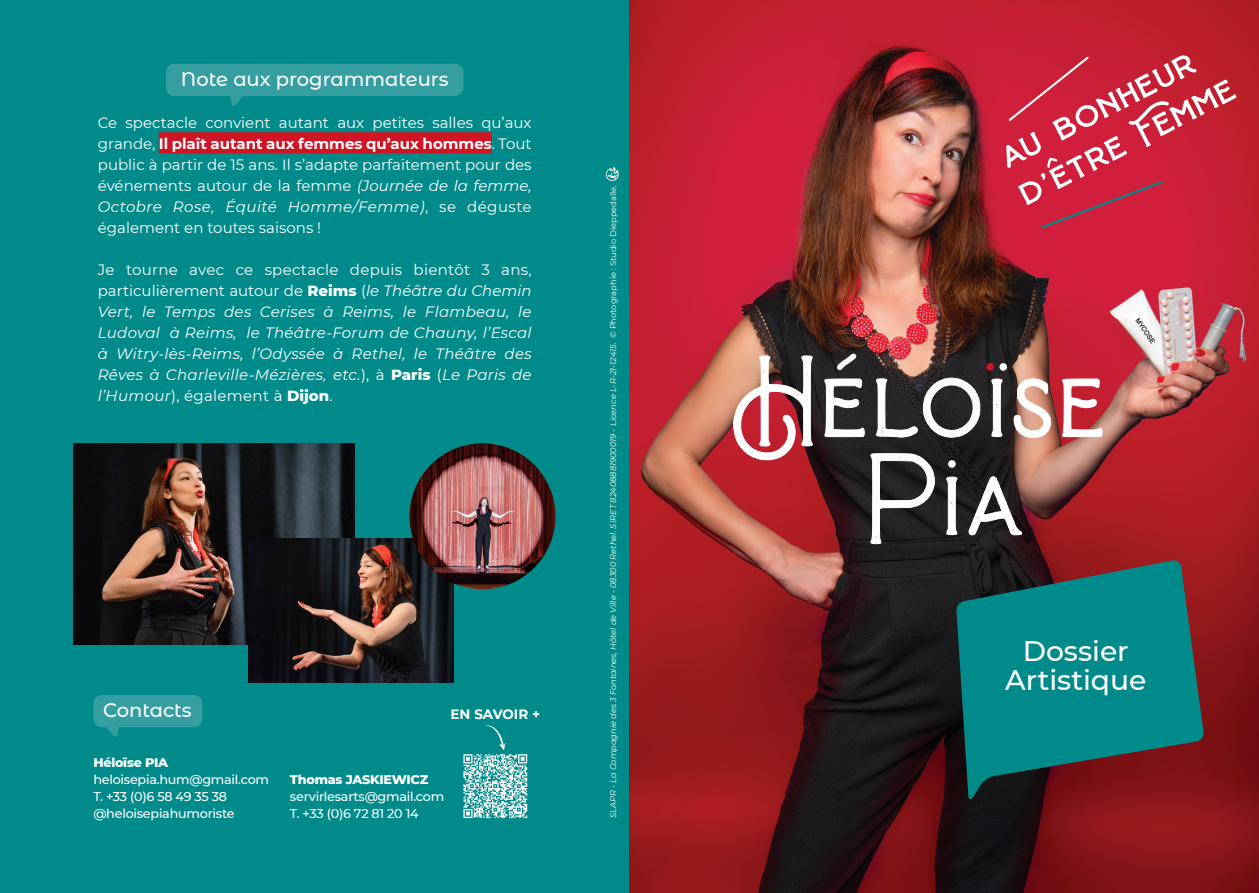
<style>
.page{position:relative;width:1259px;height:893px;background:#fff}
.page>*{position:absolute;margin:0;border:0;box-sizing:border-box;transform-origin:0 0}
.t1{font:500 28.2px/28.7px "Montserrat";color:#fff;text-align:center}
.t2{font:500 19.5px "Montserrat Alternates";color:#fff}
.t3{font:italic 15px/21px "Montserrat";letter-spacing:.02em;color:#fff;text-align:justify}
.t4{font:15px/21px "Montserrat";color:#fff;text-align:justify}
.t5{font:700 13.5px "Montserrat";color:#fff}
.t6{font:500 12.75px "Montserrat";letter-spacing:-.02em;color:#fff}
.t7{font:800 12.75px "Montserrat";letter-spacing:-.02em;color:#fff}
.t8{font:italic 8.25px "Montserrat";color:#fff}
.s1{font-weight:700}
.s2{font-style:italic}
.s3{font-style:normal}
.s4{font-weight:800;font-style:normal}
</style>
<div class="page">
<div style="left:0;top:0;width:634px;height:893px;background:#008b8a"></div>
<img style="left:629px;top:0;width:630px;height:893px">
<svg style="left:733px;top:349px;width:369px;height:195px"></svg>
<div style="left:986px;top:363px;width:8px;height:8px;background:#cf1524;border-radius:50%"></div>
<div style="left:999px;top:363px;width:8px;height:8px;background:#fff;border-radius:50%"></div>
<svg style="left:1006px;top:55px;width:230px;height:175px;background:#cf364d"></svg>
<svg style="left:956px;top:560px;width:248px;height:241px;background:#1b6868"></svg>
<svg style="left:605px;top:167px;width:14px;height:14px"></svg>
<svg style="left:463px;top:725px;width:64px;height:93px"></svg>
<img style="left:74px;top:443px;width:281px;height:201px">
<img style="left:249px;top:539px;width:205px;height:143px">
<img style="left:409px;top:443px;width:146px;height:146px;border-radius:73px">
<div style="left:166px;top:64px;width:297px;height:32px;background:#359ea0;border-radius:9px"></div>
<div style="left:93px;top:695px;width:109px;height:32px;background:#359ea0;border-radius:9px"></div>
<svg style="left:230px;top:96px;width:13px;height:10px"></svg>
<svg style="left:106px;top:727px;width:13px;height:10px"></svg>
<div style="left:159px;top:132px;width:333px;height:21px;background:#cf1524"></div>
<p class="t2" style="left:181px;top:66px;width:269px">Note aux programmateurs</p>
<p class="t4" style="left:98px;top:112px;width:435px">Ce spectacle convient autant aux petites salles qu’aux grande, <span class="s1">Il plaît autant aux femmes qu’aux hommes</span>. Tout public à partir de 15 ans. Il s’adapte parfaitement pour des événements autour de la femme <span class="s2">(Journée de la femme, Octobre Rose, Équité Homme/Femme)</span>, se déguste également en toutes saisons !</p>
<p class="t3" style="left:98px;top:259px;width:435px"><span class="s3">Je tourne avec ce spectacle depuis bientôt 3 ans, particulièrement autour de</span> <span class="s4">Reims</span> <span class="s3">(</span>le Théâtre du Chemin Vert, le Temps des Cerises à Reims, le Flambeau, le Ludoval à Reims, le Théâtre-Forum de Chauny, l’Escal à Witry-lès-Reims, l’Odyssée à Rethel, le Théâtre des Rêves à Charleville-Mézières, etc.<span class="s3">), à</span> <span class="s4">Paris</span> <span class="s3">(</span>Le Paris de l’Humour<span class="s3">), également à</span> <span class="s4">Dijon</span><span class="s3">.</span></p>
<p class="t2" style="left:103px;top:697px;width:90px">Contacts</p>
<p class="t7" style="left:93px;top:753px;width:76px">Héloïse PIA</p>
<p class="t6" style="left:93px;top:771px;width:177px">heloisepia.hum@gmail.com</p>
<p class="t6" style="left:93px;top:788px;width:135px">T. +33 (0)6 58 49 35 38</p>
<p class="t6" style="left:93px;top:805px;width:143px">@heloisepiahumoriste</p>
<p class="t5" style="left:450px;top:705px;width:91px">EN SAVOIR +</p>
<p class="t7" style="left:290px;top:770px;width:140px">Thomas JASKIEWICZ</p>
<p class="t6" style="left:290px;top:788px;width:156px">servirlesarts@gmail.com</p>
<p class="t6" style="left:290px;top:805px;width:130px">T. +33 (0)6 72 81 20 14</p>
<p class="t8" style="left:607px;top:818px;width:634px;rotate:-90deg">SLAPR - La Compagnie des 3 Fontaines, Hôtel de Ville - 08300 Rethel. SIRET 82408881900019 - Licence L-R-21-12415. <span class="s3">© Photographie : Studio Dieppedalle.</span></p>
<p class="t1" style="left:1005px;top:635px;width:143px">Dossier<br>Artistique</p>
</div>
